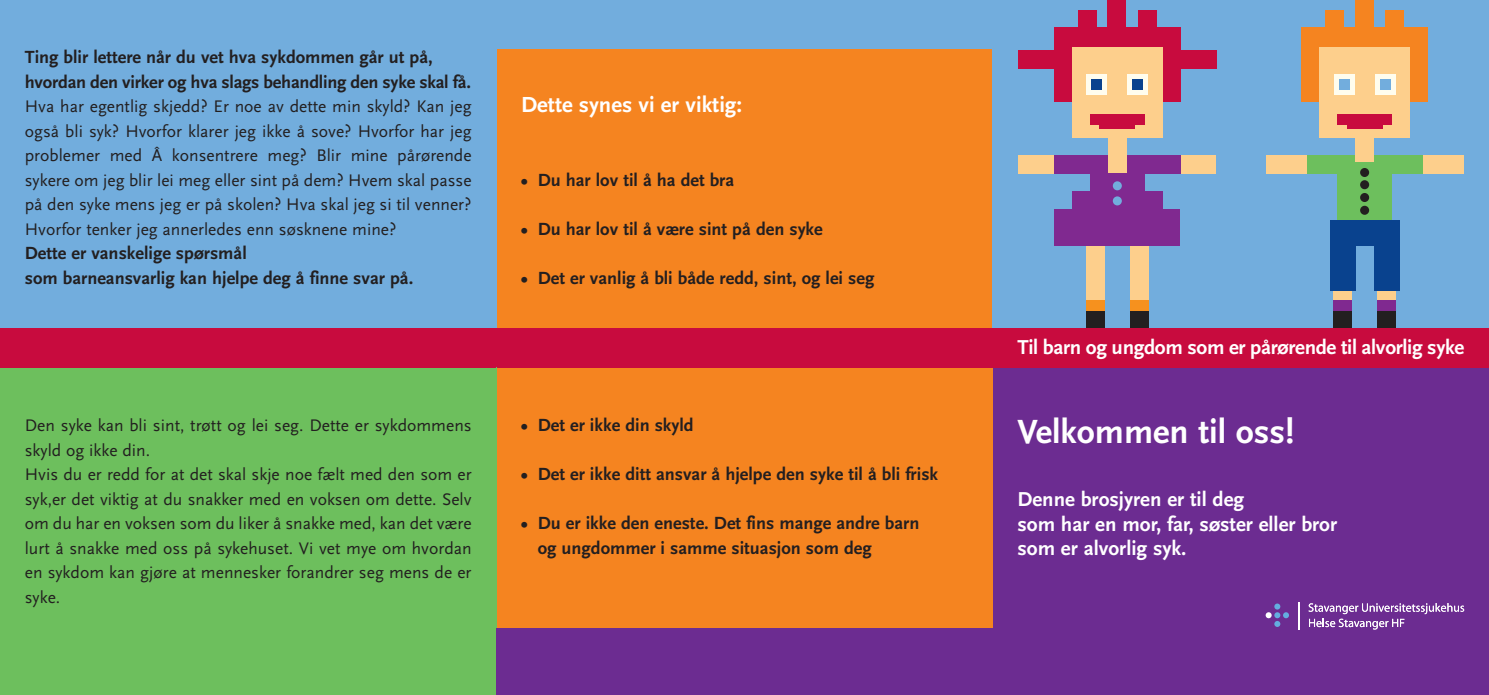
<style>
.page{position:relative;width:1489px;height:695px;background:#fff}
.page>*{position:absolute;margin:0;border:0;box-sizing:border-box;transform-origin:0 0}
.t1{font:700 35px "Scala Sans";color:#fff}
.t2{font:700 22.75px "Scala Sans";color:#fff}
.t3{font:700 21px/24.5px "Scala Sans";color:#fff}
.t4{font:700 18.38px/24.5px "Scala Sans";color:#231f20}
.t5{font:17.5px/24.5px "Scala Sans";color:#231f20;text-align:justify}
.s1{color:#f58420}
</style>
<div class="page">
<div style="left:496px;top:0;width:496px;height:327px;background:#72addd"></div>
<div style="left:992px;top:367px;width:496px;height:327px;background:#6c2c91"></div>
<div style="left:992px;top:327px;width:496px;height:40px;background:#c80b3e"></div>
<div style="left:496px;top:50px;width:496px;height:578px;background:#f58420"></div>
<div style="left:496px;top:327px;width:496px;height:40px;background:#c80b3e"></div>
<div style="left:0;top:367px;width:496px;height:327px;background:#6dbf5d"></div>
<div style="left:0;top:0;width:496px;height:327px;background:#72addd"></div>
<div style="left:0;top:327px;width:496px;height:40px;background:#c80b3e"></div>
<div style="left:496px;top:628px;width:496px;height:66px;background:#6c2c91"></div>
<svg style="left:1274px;top:620px;width:6px;height:7px"></svg>
<svg style="left:1265px;top:603px;width:23px;height:15px"></svg>
<svg style="left:1308px;top:603px;width:155px;height:26px"></svg>
<svg style="left:1298px;top:602px;width:1px;height:27px"></svg>
<div style="left:992px;top:0;width:496px;height:327px;background:#72addd"></div>
<div style="left:1086px;top:240px;width:18px;height:72px;background:#fdcf8c"></div>
<div style="left:1130px;top:240px;width:18px;height:72px;background:#fdcf8c"></div>
<div style="left:1086px;top:300px;width:18px;height:16px;background:#f6911e"></div>
<div style="left:1130px;top:300px;width:18px;height:16px;background:#f6911e"></div>
<div style="left:1086px;top:311px;width:18px;height:16px;background:#231f20"></div>
<div style="left:1130px;top:311px;width:18px;height:16px;background:#231f20"></div>
<div style="left:1018px;top:156px;width:41px;height:18px;background:#fdcf8c"></div>
<div style="left:1175px;top:156px;width:41px;height:18px;background:#fdcf8c"></div>
<div style="left:1054px;top:156px;width:126px;height:18px;background:#802990"></div>
<div style="left:1090px;top:173px;width:54px;height:72px;background:#802990"></div>
<div style="left:1072px;top:191px;width:90px;height:54px;background:#802990"></div>
<div style="left:1054px;top:209px;width:126px;height:36px;background:#802990"></div>
<div style="left:1108px;top:132px;width:18px;height:41px;background:#fdcf8c"></div>
<div style="left:1078px;top:10px;width:18px;height:27px;background:#c80b3e"></div>
<div style="left:1107px;top:0;width:18px;height:37px;background:#c80b3e"></div>
<div style="left:1138px;top:10px;width:18px;height:27px;background:#c80b3e"></div>
<div style="left:1017px;top:50px;width:42px;height:18px;background:#c80b3e"></div>
<div style="left:1175px;top:50px;width:41px;height:18px;background:#c80b3e"></div>
<div style="left:1053px;top:27px;width:127px;height:74px;background:#c80b3e"></div>
<div style="left:1072px;top:47px;width:90px;height:90px;background:#fdcf8c"></div>
<div style="left:1089px;top:115px;width:55px;height:10px;background:#c80b3e"></div>
<div style="left:1099px;top:118px;width:36px;height:10px;background:#c80b3e"></div>
<div style="left:1112px;top:181px;width:9px;height:9px;background:#72addd;border-radius:50%"></div>
<div style="left:1112px;top:196px;width:9px;height:9px;background:#72addd;border-radius:50%"></div>
<div style="left:1086px;top:74px;width:21px;height:21px;background:#fffdee"></div>
<div style="left:1091px;top:80px;width:10px;height:10px;background:#09428e"></div>
<div style="left:1127px;top:74px;width:20px;height:21px;background:#fffdee"></div>
<div style="left:1132px;top:80px;width:10px;height:10px;background:#09428e"></div>
<div style="left:1301px;top:156px;width:126px;height:18px;background:#6dbf5d"></div>
<div style="left:1333px;top:256px;width:18px;height:71px;background:#fdcf8c"></div>
<div style="left:1333px;top:300px;width:18px;height:16px;background:#802990"></div>
<div style="left:1333px;top:311px;width:18px;height:16px;background:#231f20"></div>
<div style="left:1265px;top:156px;width:41px;height:18px;background:#fdcf8c"></div>
<div style="left:1422px;top:156px;width:41px;height:18px;background:#fdcf8c"></div>
<div style="left:1337px;top:167px;width:54px;height:73px;background:#6dbf5d"></div>
<div style="left:1330px;top:220px;width:25px;height:70px;background:#09428e"></div>
<div style="left:1377px;top:256px;width:18px;height:71px;background:#fdcf8c"></div>
<div style="left:1377px;top:300px;width:18px;height:16px;background:#802990"></div>
<div style="left:1377px;top:311px;width:18px;height:16px;background:#231f20"></div>
<div style="left:1373px;top:220px;width:26px;height:70px;background:#09428e"></div>
<div style="left:1355px;top:132px;width:18px;height:29px;background:#fdcf8c"></div>
<svg style="left:1359px;top:168px;width:9px;height:9px"></svg>
<div style="left:1325px;top:10px;width:18px;height:27px;background:#f58420"></div>
<div style="left:1355px;top:0;width:18px;height:37px;background:#f58420"></div>
<div style="left:1385px;top:10px;width:18px;height:27px;background:#f58420"></div>
<div style="left:1301px;top:27px;width:126px;height:74px;background:#f58420"></div>
<div style="left:1319px;top:47px;width:90px;height:90px;background:#fdcf8c"></div>
<div style="left:1337px;top:115px;width:54px;height:10px;background:#c80b3e"></div>
<div style="left:1346px;top:118px;width:36px;height:10px;background:#c80b3e"></div>
<div style="left:1333px;top:74px;width:21px;height:21px;background:#fffdee"></div>
<div style="left:1338px;top:80px;width:10px;height:10px;background:#72addd"></div>
<div style="left:1374px;top:74px;width:21px;height:21px;background:#fffdee"></div>
<div style="left:1379px;top:80px;width:10px;height:10px;background:#72addd"></div>
<svg style="left:1359px;top:180px;width:9px;height:9px"></svg>
<div style="left:1337px;top:220px;width:54px;height:26px;background:#09428e"></div>
<svg style="left:1359px;top:193px;width:9px;height:9px"></svg>
<svg style="left:1359px;top:206px;width:9px;height:9px"></svg>
<p class="t4" style="left:25px;top:45px;width:447px">Ting blir lettere når du vet hva sykdommen går ut på, hvordan den virker og hva slags behandling den syke skal få.</p>
<p class="t5" style="left:25px;top:94px;width:448px">Hva har egentlig skjedd? Er noe av dette min skyld? Kan jeg også bli syk? Hvorfor klarer jeg ikke å sove? Hvorfor har jeg problemer med Â konsentrere meg? Blir mine pårørende sykere om jeg blir lei meg eller sint på dem? Hvem skal passe på den syke mens jeg er på skolen? Hva skal jeg si til venner?<br>Hvorfor tenker jeg annerledes enn søsknene mine?</p>
<p class="t4" style="left:25px;top:241px;width:390px">Dette er vanskelige spørsmål<br>som barneansvarlig kan hjelpe deg å finne svar på.</p>
<h2 class="t2" style="left:521px;top:91px;width:222px">Dette synes vi er viktig:</h2>
<p class="t4" style="left:521px;top:167px;width:214px">• Du har lov til å ha det bra</p>
<p class="t4" style="left:521px;top:216px;width:303px">• Du har lov til å være sint på den syke</p>
<p class="t4" style="left:521px;top:265px;width:355px">• Det er vanlig å bli både redd, sint, og lei seg</p>
<p class="t5" style="left:25px;top:412px;width:448px;text-align:left">Den syke kan bli sint, trøtt og lei seg. Dette er sykdommens skyld og ikke din.<br>Hvis du er redd for at det skal skje noe fælt med den som er syk,er det viktig at du snakker med en voksen om dette. Selv om du har en voksen som du liker å snakke med, kan det være lurt å snakke med oss på sykehuset. Vi vet mye om hvordan en sykdom kan gjøre at mennesker forandrer seg mens de er syke.</p>
<p class="t4" style="left:521px;top:412px;width:174px">• Det er ikke din skyld</p>
<p class="t4" style="left:521px;top:461px;width:418px">• Det er ikke ditt ansvar å hjelpe den syke til å bli frisk</p>
<p class="t4" style="left:521px;top:510px;width:400px">• Du er ikke den eneste. Det fins mange andre barn</p>
<p class="t4" style="left:521px;top:535px;width:352px"><span class="s1">•</span> og ungdommer i samme situasjon som deg</p>
<p class="t3" style="left:1017px;top:334px;width:448px">Til barn og ungdom som er pårørende til alvorlig syke</p>
<h1 class="t1" style="left:1017px;top:410px;width:278px">Velkommen til oss!</h1>
<p class="t3" style="left:1017px;top:486px;width:321px">Denne brosjyren er til deg<br>som har en mor, far, søster eller bror som er alvorlig syk.</p>
</div>
